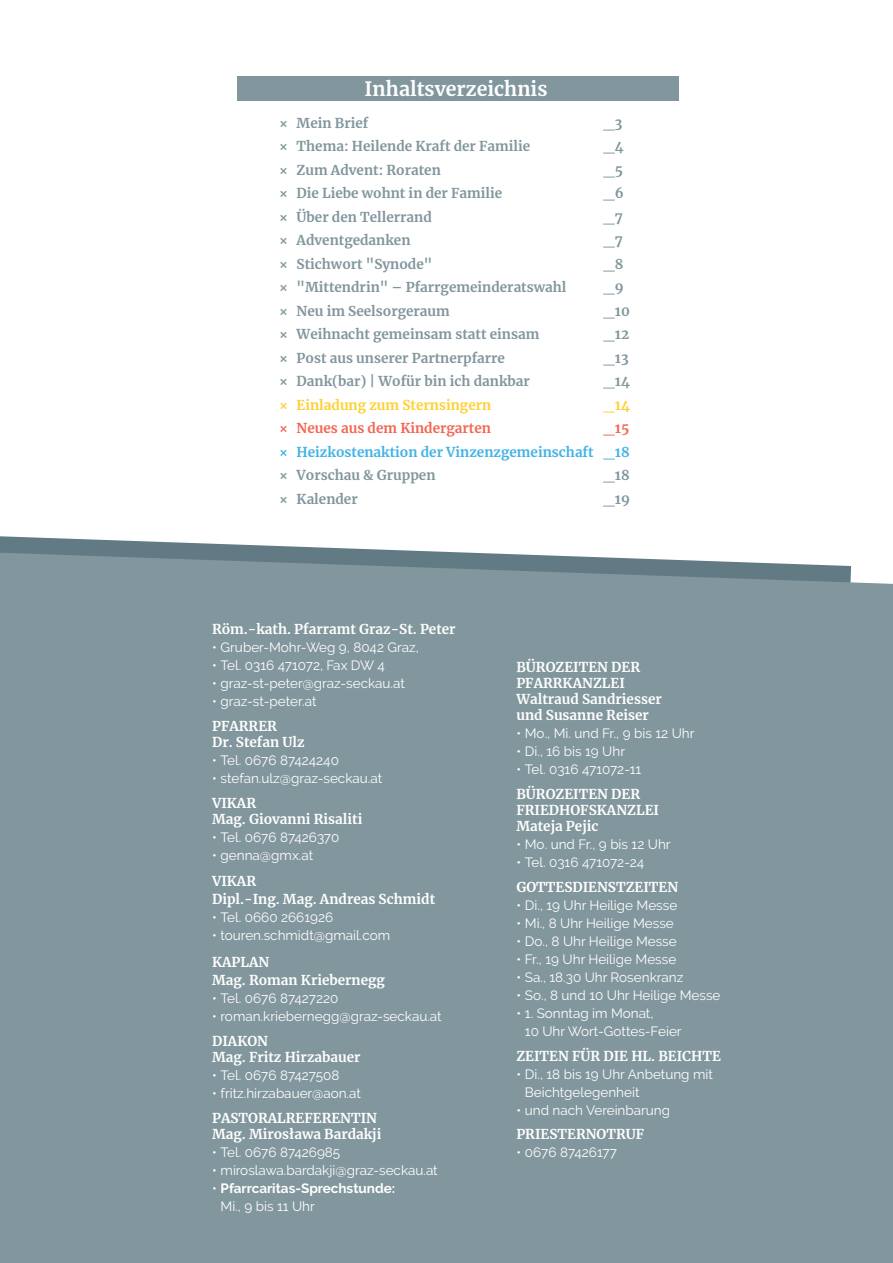
<style>
.page{position:relative;width:893px;height:1263px;background:#fff}
.page>*{position:absolute;margin:0;border:0;box-sizing:border-box;transform-origin:0 0}
.t1{font:700 19.5px "Merriweather";color:#fff}
.t2{font:13.5px/18px "Raleway";color:#fff}
.t3{font:700 13.5px/16.2px "Merriweather";color:#fff}
.t4{font:700 13.5px "Merriweather";color:#81969d}
.t5{font:700 13.5px "Merriweather";color:#42b3e6}
.t6{font:700 13.5px/18px "Raleway";color:#fff}
.t7{font:700 13.5px "Merriweather";color:#fed133}
.t8{font:700 13.5px "Merriweather";color:#f26654}
.s1{font-weight:400}
</style>
<div class="page">
<svg style="left:0;top:536px;width:477px;height:17px"></svg>
<div style="left:0;top:553px;width:893px;height:710px;background:#81969d"></div>
<div style="left:237px;top:77px;width:442px;height:24px;background:#81969d"></div>
<h1 class="t1" style="left:365px;top:75px;width:184px">Inhaltsverzeichnis</h1>
<p class="t4" style="left:280px;top:113px;width:90px">× Mein Brief</p>
<p class="t4" style="left:604px;top:113px;width:20px">_3</p>
<p class="t4" style="left:280px;top:137px;width:252px">× Thema: Heilende Kraft der Familie</p>
<p class="t4" style="left:604px;top:137px;width:22px">_4</p>
<p class="t4" style="left:280px;top:160px;width:163px">× Zum Advent: Roraten</p>
<p class="t4" style="left:604px;top:160px;width:21px">_5</p>
<p class="t4" style="left:280px;top:184px;width:224px">× Die Liebe wohnt in der Familie</p>
<p class="t4" style="left:604px;top:184px;width:22px">_6</p>
<p class="t4" style="left:280px;top:207px;width:154px">× Über den Tellerrand</p>
<p class="t4" style="left:604px;top:207px;width:21px">_7</p>
<p class="t4" style="left:280px;top:231px;width:132px">× Adventgedanken</p>
<p class="t4" style="left:604px;top:231px;width:21px">_7</p>
<p class="t4" style="left:280px;top:254px;width:154px">× Stichwort "Synode"</p>
<p class="t4" style="left:604px;top:254px;width:21px">_8</p>
<p class="t4" style="left:280px;top:278px;width:288px">× "Mittendrin" – Pfarrgemeinderatswahl</p>
<p class="t4" style="left:604px;top:278px;width:22px">_9</p>
<p class="t4" style="left:280px;top:302px;width:172px">× Neu im Seelsorgeraum</p>
<p class="t4" style="left:604px;top:302px;width:28px">_10</p>
<p class="t4" style="left:280px;top:325px;width:261px">× Weihnacht gemeinsam statt einsam</p>
<p class="t4" style="left:604px;top:325px;width:27px">_12</p>
<p class="t4" style="left:280px;top:349px;width:227px">× Post aus unserer Partnerpfarre</p>
<p class="t4" style="left:604px;top:349px;width:27px">_13</p>
<p class="t4" style="left:280px;top:372px;width:252px">× Dank(bar) | Wofür bin ich dankbar</p>
<p class="t4" style="left:604px;top:372px;width:28px">_14</p>
<p class="t7" style="left:280px;top:396px;width:213px">× Einladung zum Sternsingern</p>
<p class="t7" style="left:604px;top:396px;width:28px">_14</p>
<p class="t8" style="left:280px;top:419px;width:213px">× Neues aus dem Kindergarten</p>
<p class="t8" style="left:604px;top:419px;width:27px">_15</p>
<p class="t5" style="left:280px;top:443px;width:352px">× Heizkostenaktion der Vinzenzgemeinschaft _18</p>
<p class="t4" style="left:280px;top:466px;width:157px">× Vorschau &amp; Gruppen</p>
<p class="t4" style="left:604px;top:466px;width:28px">_18</p>
<p class="t4" style="left:280px;top:490px;width:80px">× Kalender</p>
<p class="t4" style="left:604px;top:490px;width:28px">_19</p>
<p class="t3" style="left:212px;top:621px;width:245px">Röm.-kath. Pfarramt Graz-St. Peter</p>
<p class="t2" style="left:212px;top:638px;width:208px">• Gruber-Mohr-Weg 9, 8042 Graz,</p>
<p class="t2" style="left:212px;top:656px;width:174px">• Tel. 0316 471072, Fax DW 4</p>
<p class="t2" style="left:212px;top:674px;width:194px">• graz-st-peter@graz-seckau.at</p>
<p class="t2" style="left:212px;top:692px;width:106px">• graz-st-peter.at</p>
<p class="t3" style="left:212px;top:717px;width:94px">PFARRER<br>Dr. Stefan Ulz</p>
<p class="t2" style="left:212px;top:751px;width:128px">• Tel. 0676 87424240</p>
<p class="t2" style="left:212px;top:769px;width:172px">• stefan.ulz@graz-seckau.at</p>
<p class="t3" style="left:212px;top:794px;width:152px">VIKAR<br>Mag. Giovanni Risaliti</p>
<p class="t2" style="left:212px;top:828px;width:129px">• Tel. 0676 87426370</p>
<p class="t2" style="left:212px;top:846px;width:103px">• genna@gmx.at</p>
<p class="t3" style="left:212px;top:872px;width:225px;line-height:18px">VIKAR<br>Dipl.-Ing. Mag. Andreas Schmidt</p>
<p class="t2" style="left:212px;top:909px;width:123px">• Tel. 0660 2661926</p>
<p class="t2" style="left:212px;top:927px;width:180px">• touren.schmidt@gmail.com</p>
<p class="t3" style="left:212px;top:953px;width:174px;line-height:18px">KAPLAN<br>Mag. Roman Kriebernegg</p>
<p class="t2" style="left:212px;top:989px;width:128px">• Tel. 0676 87427220</p>
<p class="t2" style="left:212px;top:1007px;width:231px">• roman.kriebernegg@graz-seckau.at</p>
<p class="t3" style="left:212px;top:1032px;width:150px">DIAKON<br>Mag. Fritz Hirzabauer</p>
<p class="t2" style="left:212px;top:1066px;width:129px">• Tel. 0676 87427508</p>
<p class="t2" style="left:212px;top:1084px;width:150px">• fritz.hirzabauer@aon.at</p>
<p class="t3" style="left:212px;top:1109px;width:171px">PASTORALREFERENTIN<br>Mag. Mirosława Bardakji</p>
<p class="t2" style="left:212px;top:1143px;width:130px">• Tel. 0676 87426985</p>
<p class="t2" style="left:212px;top:1161px;width:227px">• miroslawa.bardakji@graz-seckau.at</p>
<p class="t6" style="left:221px;top:1179px;width:176px;text-indent:-9px"><span class="s1">•</span> Pfarrcaritas-Sprechstunde:<br><span class="s1">Mi., 9 bis 11 Uhr</span></p>
<p class="t3" style="left:516px;top:658px;width:147px">BÜROZEITEN DER<br>PFARRKANZLEI<br>Waltraud Sandriesser und Susanne Reiser</p>
<p class="t2" style="left:516px;top:724px;width:180px">• Mo., Mi. und Fr., 9 bis 12 Uhr</p>
<p class="t2" style="left:516px;top:742px;width:110px">• Di., 16 bis 19 Uhr</p>
<p class="t2" style="left:516px;top:760px;width:126px">• Tel. 0316 471072-11</p>
<p class="t3" style="left:516px;top:785px;width:144px">BÜROZEITEN DER<br>FRIEDHOFSKANZLEI<br>Mateja Pejic</p>
<p class="t2" style="left:516px;top:835px;width:156px">• Mo. und Fr., 9 bis 12 Uhr</p>
<p class="t2" style="left:516px;top:853px;width:129px">• Tel. 0316 471072-24</p>
<p class="t3" style="left:516px;top:878px;width:163px">GOTTESDIENSTZEITEN</p>
<p class="t2" style="left:516px;top:896px;width:162px">• Di., 19 Uhr Heilige Messe</p>
<p class="t2" style="left:516px;top:914px;width:159px">• Mi., 8 Uhr Heilige Messe</p>
<p class="t2" style="left:516px;top:932px;width:162px">• Do., 8 Uhr Heilige Messe</p>
<p class="t2" style="left:516px;top:950px;width:161px">• Fr., 19 Uhr Heilige Messe</p>
<p class="t2" style="left:516px;top:968px;width:168px">• Sa., 18.30 Uhr Rosenkranz</p>
<p class="t2" style="left:516px;top:986px;width:206px">• So., 8 und 10 Uhr Heilige Messe</p>
<p class="t2" style="left:525px;top:1004px;width:158px;text-indent:-9px">• 1. Sonntag im Monat,<br>10 Uhr Wort-Gottes-Feier</p>
<p class="t3" style="left:516px;top:1047px;width:206px">ZEITEN FÜR DIE HL. BEICHTE</p>
<p class="t2" style="left:525px;top:1065px;width:190px;text-indent:-9px">• Di., 18 bis 19 Uhr Anbetung mit<br>Beichtgelegenheit</p>
<p class="t2" style="left:516px;top:1101px;width:155px">• und nach Vereinbarung</p>
<p class="t3" style="left:516px;top:1126px;width:129px">PRIESTERNOTRUF</p>
<p class="t2" style="left:516px;top:1143px;width:102px">• 0676 87426177</p>
</div>
